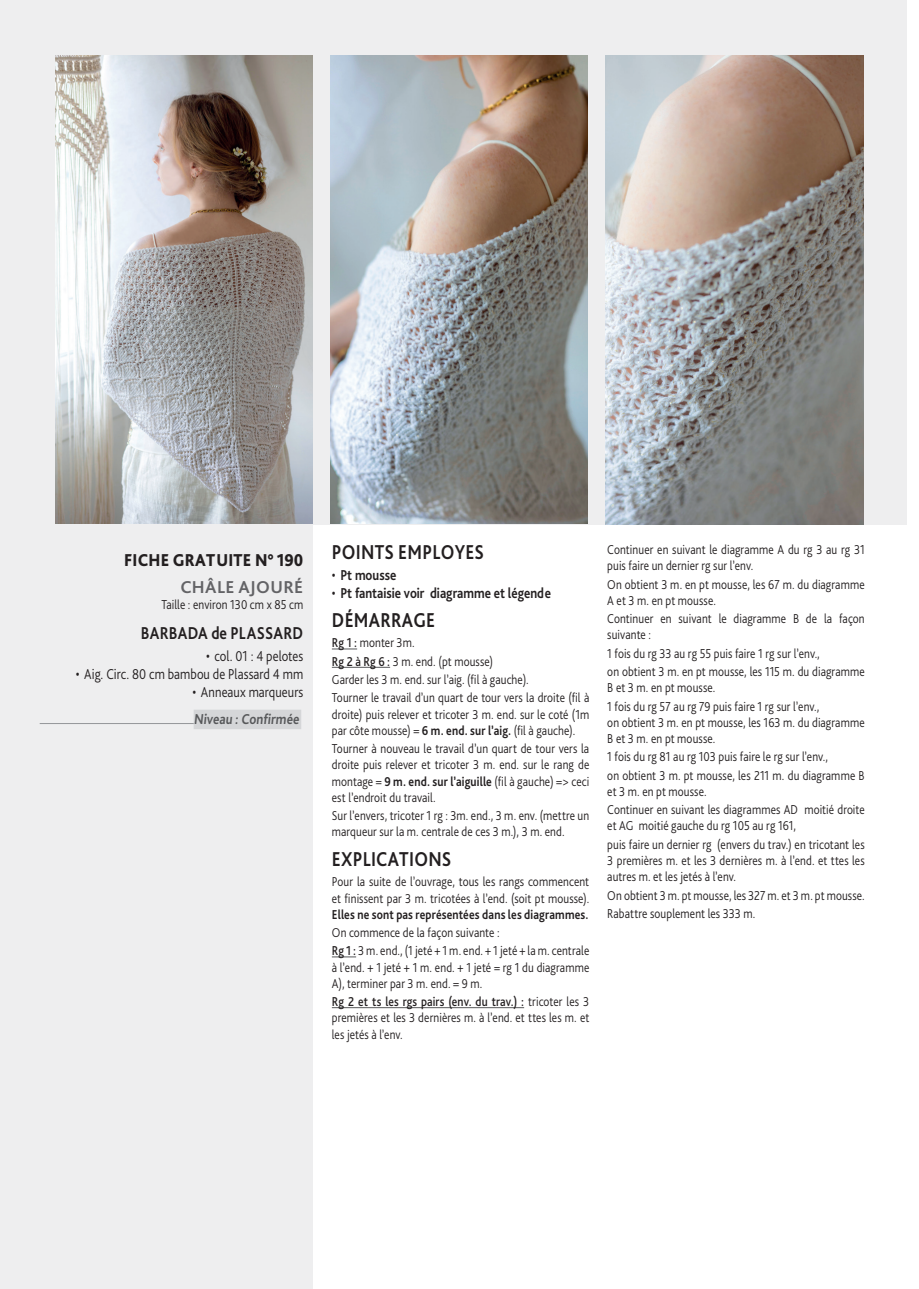
<style>
.page{position:relative;width:919px;height:1289px;background:#fff}
.page>*{position:absolute;margin:0;border:0;box-sizing:border-box;transform-origin:0 0}
.titel{font:700 21px "Bliss Pro";letter-spacing:.015em;color:#231f20;scale:.85 1}
.name{font:800 18px "Bliss Pro";letter-spacing:.015em;color:#231f20;scale:.9 1}
.qualite{font:700 18px "Bliss Pro";letter-spacing:.01em;color:#231f20;scale:.85 1}
.main_text{font:700 18px "Bliss Pro";letter-spacing:.02em;color:#636366}
.t1{font:300 15px "Bliss Pro";letter-spacing:.005em;color:#231f20;scale:.85 1}
.t2{font:700 15px "Bliss Pro";color:#231f20;scale:.85 1}
.niveau{font:700 15px "Bliss Pro";color:#57585a;scale:.85 1}
.para{font:300 13.5px/16.2px "Bliss Pro";letter-spacing:.005em;color:#231f20;scale:.85 1}
.main_text-2{font:300 13.5px/16.2px "Bliss Pro";letter-spacing:.01em;color:#231f20;scale:.85 1}
.size{font:300 13.5px "Bliss Pro";letter-spacing:.005em;color:#231f20;scale:.85 1}
.s1{font-weight:300}
.s2{font-weight:500}
.s3{font-weight:700}
</style>
<div class="page">
<div style="left:0;top:0;width:906px;height:524px;background:#eeeeef"></div>
<div style="left:0;top:1px;width:313px;height:1287px;background:#eeeeef"></div>
<hr style="left:40px;top:723px;width:255px;height:1px;background:#939598">
<div style="left:194px;top:709px;width:107px;height:20px;background:#d5d6d8"></div>
<svg style="left:332px;top:648px;width:25px;height:1px"></svg>
<hr style="left:332px;top:667px;width:58px;height:1px;background:#57585a">
<svg style="left:332px;top:956px;width:24px;height:1px"></svg>
<hr style="left:332px;top:1007px;width:192px;height:1px;background:#57585a">
<img style="left:55px;top:55px;width:258px;height:468px">
<img style="left:330px;top:55px;width:258px;height:468px">
<img style="left:605px;top:55px;width:257px;height:469px">
<p class="name" style="left:124px;top:548px;width:200px">FICHE GRATUITE N° 190</p>
<p class="main_text" style="left:180px;top:575px;width:124px">CHÂLE AJOURÉ</p>
<p class="size" style="left:161px;top:596px;width:168px">Taille : environ 130 cm x 85 cm</p>
<p class="qualite" style="left:141px;top:622px;width:193px">BARBADA de PLASSARD</p>
<p class="t1" style="left:206px;top:647px;width:116px">• col. 01 : 4 pelotes</p>
<p class="t1" style="left:76px;top:665px;width:269px">• Aig. Circ. 80 cm bambou de Plassard 4 mm</p>
<p class="t1" style="left:192px;top:683px;width:132px">• Anneaux marqueurs</p>
<p class="niveau" style="left:194px;top:709px;width:128px">Niveau : Confirmée</p>
<p class="titel" style="left:332px;top:539px;width:180px">POINTS EMPLOYES</p>
<p class="t2" style="left:332px;top:565px;width:77px"><span class="s1">•</span> Pt mousse</p>
<p class="t2" style="left:332px;top:583px;width:259px"><span class="s1">•</span> Pt fantaisie voir diagramme et légende</p>
<p class="titel" style="left:332px;top:607px;width:123px">DÉMARRAGE</p>
<p class="para" style="left:332px;top:634px;width:99px"><span class="s2">Rg 1 :</span> monter 3m.</p>
<p class="para" style="left:332px;top:653px;width:191px"><span class="s2">Rg 2 à Rg 6 :</span> 3 m. end. (pt mousse)</p>
<p class="para" style="left:332px;top:671px;width:233px">Garder les 3 m. end. sur l’aig. (fil à gauche).</p>
<p class="para" style="left:332px;top:689px;width:304px;text-align:justify">Tourner le travail d’un quart de tour vers la droite (fil à droite) puis relever et tricoter 3 m. end. sur le coté (1m par côte mousse) = <span class="s3">6 m. end. sur l’aig.</span> (fil à gauche).</p>
<p class="para" style="left:332px;top:740px;width:304px;text-align:justify">Tourner à nouveau le travail d’un quart de tour vers la droite puis relever et tricoter 3 m. end. sur le rang de montage = <span class="s3">9 m. end. sur l’aiguille</span> (fil à gauche) =&gt; ceci est l’endroit du travail.</p>
<p class="para" style="left:332px;top:807px;width:304px">Sur l’envers, tricoter 1 rg : 3m. end., 3 m. env. (mettre un marqueur sur la m. centrale de ces 3 m.), 3 m. end.</p>
<p class="titel" style="left:332px;top:845px;width:142px">EXPLICATIONS</p>
<p class="para" style="left:332px;top:873px;width:304px;text-align:justify">Pour la suite de l’ouvrage, tous les rangs commencent et finissent par 3 m. tricotées à l’end. (soit pt mousse).<br><span class="s3">Elles ne sont pas représentées dans les diagrammes.</span></p>
<p class="para" style="left:332px;top:924px;width:199px">On commence de la façon suivante :</p>
<p class="para" style="left:332px;top:942px;width:304px;text-align:justify"><span class="s2">Rg 1 :</span> 3 m. end., (1 jeté + 1 m. end. + 1 jeté + la m. centrale à l’end. + 1 jeté + 1 m. end. + 1 jeté = rg 1 du diagramme A), terminer par 3 m. end. = 9 m.</p>
<p class="para" style="left:332px;top:993px;width:304px;text-align:justify"><span class="s2">Rg 2 et ts les rgs pairs (env. du trav.) :</span> tricoter les 3 premières et les 3 dernières m. à l’end. et ttes les m. et les jetés à l’env.</p>
<p class="para" style="left:607px;top:541px;width:304px">Continuer en suivant le diagramme A du rg 3 au rg 31 puis faire un dernier rg sur l’env.</p>
<p class="para" style="left:607px;top:575px;width:304px">On obtient 3 m. en pt mousse, les 67 m. du diagramme<br>A et 3 m. en pt mousse.</p>
<p class="para" style="left:607px;top:610px;width:304px">Continuer en suivant le diagramme B de la façon suivante :</p>
<p class="para" style="left:607px;top:644px;width:251px">1 fois du rg 33 au rg 55 puis faire 1 rg sur l’env.,</p>
<p class="para" style="left:607px;top:663px;width:304px">on obtient 3 m. en pt mousse, les 115 m. du diagramme<br>B et 3 m. en pt mousse.</p>
<p class="para" style="left:607px;top:697px;width:251px">1 fois du rg 57 au rg 79 puis faire 1 rg sur l’env.,</p>
<p class="main_text-2" style="left:607px;top:714px;width:304px">on obtient 3 m. en pt mousse, les 163 m. du diagramme<br>B et 3 m. en pt mousse.</p>
<p class="para" style="left:607px;top:748px;width:261px">1 fois du rg 81 au rg 103 puis faire le rg sur l’env.,</p>
<p class="para" style="left:607px;top:766px;width:304px">on obtient 3 m. pt mousse, les 211 m. du diagramme B et 3 m. en pt mousse.</p>
<p class="para" style="left:607px;top:801px;width:304px">Continuer en suivant les diagrammes AD moitié droite et AG moitié gauche du rg 105 au rg 161,</p>
<p class="para" style="left:607px;top:835px;width:304px;text-align:justify">puis faire un dernier rg (envers du trav.) en tricotant les 3 premières m. et les 3 dernières m. à l’end. et ttes les autres m. et les jetés à l’env.</p>
<p class="para" style="left:607px;top:886px;width:304px">On obtient 3 m. pt mousse, les 327 m. et 3 m. pt mousse.</p>
<p class="para" style="left:607px;top:904px;width:176px">Rabattre souplement les 333 m.</p>
</div>
